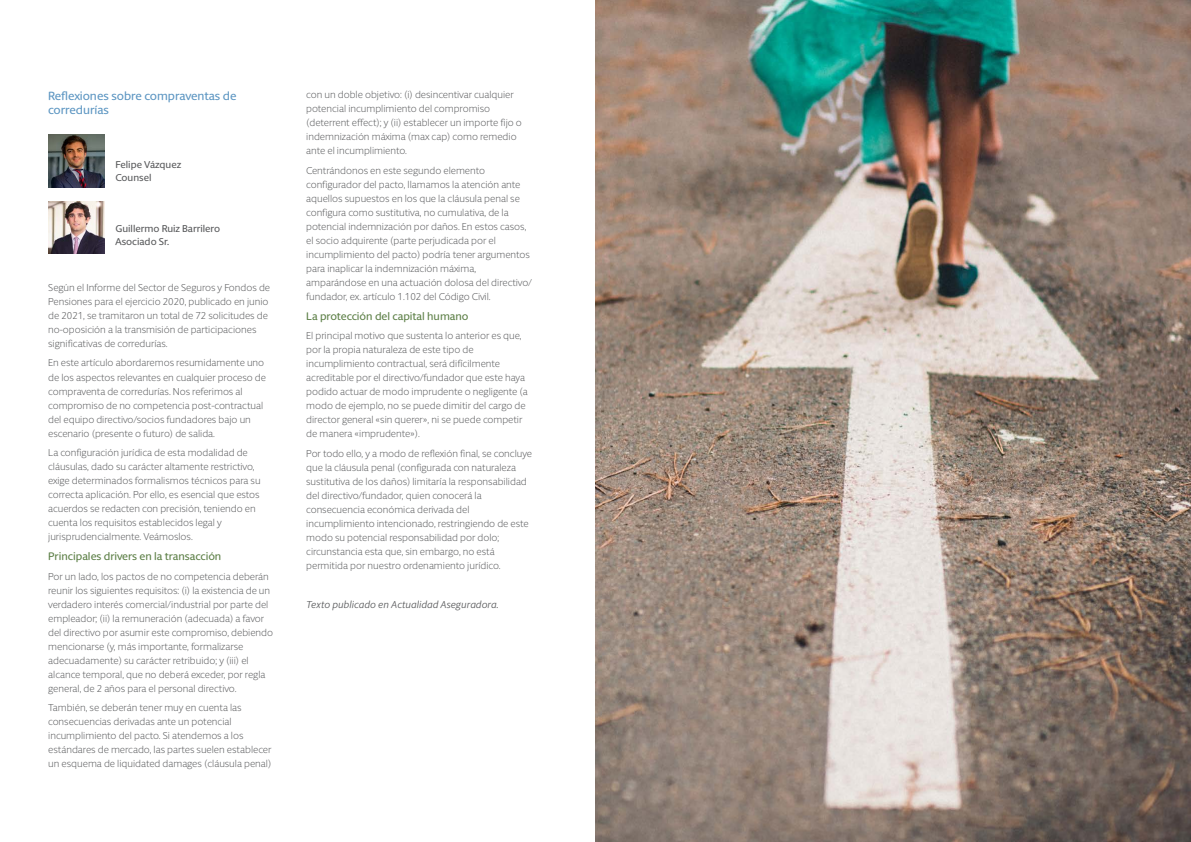
<style>
.page{position:relative;width:1191px;height:842px;background:#fff}
.page>*{position:absolute;margin:0;border:0;box-sizing:border-box;transform-origin:0 0}
.t1{font:500 12px/14px "Berlingske Sans Round";color:#5d96c2}
.t2{font:500 11px "Berlingske Sans Round";color:#5c7f46}
.t3{font:300 10px/14px "Berlingske Sans Round";color:#58595b}
.t4{font:500 10px/13.7px "Berlingske Sans Round";color:#58595b}
.t5{font:italic 10px "Berlingske Sans Round";color:#58595b}
</style>
<div class="page">
<img style="left:595px;top:0;width:596px;height:842px">
<img style="left:48px;top:135px;width:57px;height:52px">
<img style="left:48px;top:201px;width:57px;height:53px">
<p class="t1" style="left:48px;top:88px;width:190px">Reflexiones sobre compraventas de corredurías</p>
<p class="t4" style="left:116px;top:157px;width:67px">Felipe Vázquez<br>Counsel</p>
<p class="t4" style="left:116px;top:221px;width:106px">Guillermo Ruiz Barrilero<br>Asociado Sr.</p>
<p class="t3" style="left:48px;top:280px;width:223px">Según el Informe del Sector de Seguros y Fondos de Pensiones para el ejercicio 2020, publicado en junio de 2021, se tramitaron un total de 72 solicitudes de no-oposición a la transmisión de participaciones significativas de corredurías.</p>
<p class="t3" style="left:48px;top:356px;width:219px">En este artículo abordaremos resumidamente uno de los aspectos relevantes en cualquier proceso de compraventa de corredurías. Nos referimos al compromiso de no competencia post-contractual del equipo directivo/socios fundadores bajo un escenario (presente o futuro) de salida.</p>
<p class="t3" style="left:48px;top:445px;width:214px">La configuración jurídica de esta modalidad de cláusulas, dado su carácter altamente restrictivo, exige determinados formalismos técnicos para su correcta aplicación. Por ello, es esencial que estos acuerdos se redacten con precisión, teniendo en cuenta los requisitos establecidos legal y jurisprudencialmente. Veámoslos.</p>
<p class="t2" style="left:48px;top:548px;width:175px">Principales drivers en la transacción</p>
<p class="t3" style="left:48px;top:569px;width:226px">Por un lado, los pactos de no competencia deberán reunir los siguientes requisitos: (i) la existencia de un verdadero interés comercial/industrial por parte del empleador; (ii) la remuneración (adecuada) a favor del directivo por asumir este compromiso, debiendo mencionarse (y, más importante, formalizarse adecuadamente) su carácter retribuido; y (iii) el alcance temporal, que no deberá exceder, por regla general, de 2 años para el personal directivo.</p>
<p class="t3" style="left:48px;top:700px;width:225px">También, se deberán tener muy en cuenta las consecuencias derivadas ante un potencial incumplimiento del pacto. Si atendemos a los estándares de mercado, las partes suelen establecer un esquema de liquidated damages (cláusula penal)</p>
<p class="t3" style="left:306px;top:87px;width:217px">con un doble objetivo: (i) desincentivar cualquier potencial incumplimiento del compromiso (deterrent effect); y (ii) establecer un importe fijo o indemnización máxima (max cap) como remedio ante el incumplimiento.</p>
<p class="t3" style="left:306px;top:163px;width:227px">Centrándonos en este segundo elemento configurador del pacto, llamamos la atención ante aquellos supuestos en los que la cláusula penal se configura como sustitutiva, no cumulativa, de la potencial indemnización por daños. En estos casos, el socio adquirente (parte perjudicada por el incumplimiento del pacto) podría tener argumentos para inaplicar la indemnización máxima, amparándose en una actuación dolosa del directivo/ fundador, ex. artículo 1.102 del Código Civil.</p>
<p class="t2" style="left:306px;top:308px;width:164px">La protección del capital humano</p>
<p class="t3" style="left:306px;top:328px;width:223px">El principal motivo que sustenta lo anterior es que, por la propia naturaleza de este tipo de incumplimiento contractual, será difícilmente acreditable por el directivo/fundador que este haya podido actuar de modo imprudente o negligente (a modo de ejemplo, no se puede dimitir del cargo de director general «sin querer», ni se puede competir de manera «imprudente»).</p>
<p class="t3" style="left:306px;top:446px;width:227px">Por todo ello, y a modo de reflexión final, se concluye que la cláusula penal (configurada con naturaleza sustitutiva de los daños) limitaría la responsabilidad del directivo/fundador, quien conocerá la consecuencia económica derivada del incumplimiento intencionado, restringiendo de este modo su potencial responsabilidad por dolo; circunstancia esta que, sin embargo, no está permitida por nuestro ordenamiento jurídico.</p>
<p class="t5" style="left:306px;top:598px;width:194px">Texto publicado en Actualidad Aseguradora.</p>
</div>
